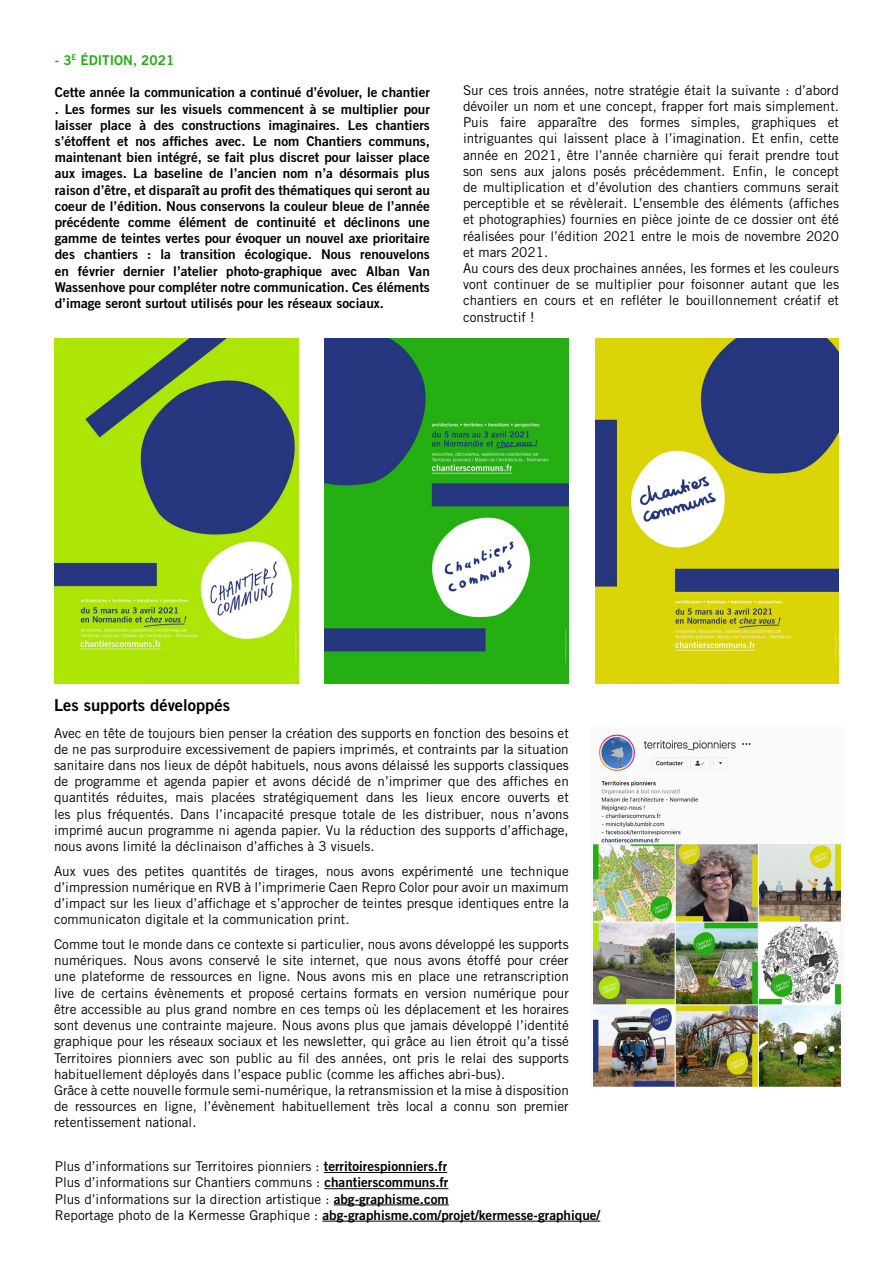
<style>
.page{position:relative;width:893px;height:1263px;background:#fff}
.page>*{position:absolute;margin:0;border:0;box-sizing:border-box;transform-origin:0 0}
.t1{font:16.5px "Trade Gothic Bold Two";color:#000}
.t2{font:13.5px/16.2px "Trade Gothic";color:#000}
.t3{font:13.5px/16.2px "Trade Gothic Bold Two";color:#000;text-align:justify}
.t4{font:13.5px "Trade Gothic Bold Two";color:#25af13}
.s1{font-family:"Trade Gothic Bold Two"}
.s2{font-family:"Trade Gothic"}
</style>
<div class="page">
<img style="left:55px;top:338px;width:244px;height:345px">
<img style="left:325px;top:338px;width:244px;height:345px">
<img style="left:595px;top:338px;width:244px;height:345px">
<div style="left:590px;top:727px;width:254px;height:360px;background:#fafafa"></div>
<img style="left:598px;top:734px;width:153px;height:109px">
<img style="left:594px;top:844px;width:246px;height:243px">
<hr style="left:324px;top:1172px;width:123px;height:1px;background:#000">
<hr style="left:324px;top:1188px;width:124px;height:1px;background:#000">
<hr style="left:334px;top:1204px;width:115px;height:1px;background:#000">
<hr style="left:322px;top:1221px;width:278px;height:1px;background:#000">
<p class="t4" style="left:55px;top:52px;width:121px">- 3<sup>E</sup> ÉDITION, 2021</p>
<p class="t3" style="left:55px;top:84px;width:377px">Cette année la communication a continué d’évoluer, le chantier . Les formes sur les visuels commencent à se multiplier pour laisser place à des constructions imaginaires. Les chantiers s’étoffent et nos affiches avec. Le nom Chantiers communs, maintenant bien intégré, se fait plus discret pour laisser place aux images. La baseline de l’ancien nom n’a désormais plus raison d’être, et disparaît au profit des thématiques qui seront au coeur de l’édition. Nous conservons la couleur bleue de l’année précédente comme élément de continuité et déclinons une gamme de teintes vertes pour évoquer un nouvel axe prioritaire des chantiers : la transition écologique. Nous renouvelons en février dernier l’atelier photo-graphique avec Alban Van Wassenhove pour compléter notre communication. Ces éléments d’image seront surtout utilisés pour les réseaux sociaux.</p>
<p class="t2" style="left:463px;top:82px;width:377px">Sur ces trois années, notre stratégie était la suivante : d’abord dévoiler un nom et une concept, frapper fort mais simplement.<br>Puis faire apparaître des formes simples, graphiques et intriguantes qui laissent place à l’imagination. Et enfin, cette année en 2021, être l’année charnière qui ferait prendre tout son sens aux jalons posés précédemment. Enfin, le concept de multiplication et d’évolution des chantiers communs serait perceptible et se révèlerait. L’ensemble des éléments (affiches et photographies) fournies en pièce jointe de ce dossier ont été réalisées pour l’édition 2021 entre le mois de novembre 2020 et mars 2021.<br>Au cours des deux prochaines années, les formes et les couleurs vont continuer de se multiplier pour foisonner autant que les chantiers en cours et en refléter le bouillonnement créatif et constructif !</p>
<p class="t1" style="left:54px;top:695px;width:177px">Les supports développés</p>
<p class="t2" style="left:54px;top:724px;width:516px;text-align:justify">Avec en tête de toujours bien penser la création des supports en fonction des besoins et de ne pas surproduire excessivement de papiers imprimés, et contraints par la situation sanitaire dans nos lieux de dépôt habituels, nous avons délaissé les supports classiques de programme et agenda papier et avons décidé de n’imprimer que des affiches en quantités réduites, mais placées stratégiquement dans les lieux encore ouverts et les plus fréquentés. Dans l’incapacité presque totale de les distribuer, nous n’avons imprimé aucun programme ni agenda papier. Vu la réduction des supports d’affichage, nous avons limité la déclinaison d’affiches à 3 visuels.</p>
<p class="t2" style="left:54px;top:863px;width:516px;text-align:justify">Aux vues des petites quantités de tirages, nous avons expérimenté une technique d’impression numérique en RVB à l’imprimerie Caen Repro Color pour avoir un maximum d’impact sur les lieux d’affichage et s’approcher de teintes presque identiques entre la communicaton digitale et la communication print.</p>
<p class="t2" style="left:54px;top:936px;width:516px">Comme tout le monde dans ce contexte si particulier, nous avons développé les supports numériques. Nous avons conservé le site internet, que nous avons étoffé pour créer une plateforme de ressources en ligne. Nous avons mis en place une retranscription live de certains évènements et proposé certains formats en version numérique pour être accessible au plus grand nombre en ces temps où les déplacement et les horaires sont devenus une contrainte majeure. Nous avons plus que jamais développé l’identité graphique pour les réseaux sociaux et les newsletter, qui grâce au lien étroit qu’a tissé Territoires pionniers avec son public au fil des années, ont pris le relai des supports habituellement déployés dans l’espace public (comme les affiches abri-bus).<br>Grâce à cette nouvelle formule semi-numérique, la retransmission et la mise à disposition de ressources en ligne, l’évènement habituellement très local a connu son premier retentissement national.</p>
<p class="t2" style="left:55px;top:1158px;width:396px">Plus d’informations sur Territoires pionniers : <span class="s1">territoirespionniers.fr<br></span>Plus d’informations sur Chantiers communs : <span class="s1">chantierscommuns.fr<br></span>Plus d’informations sur la direction artistique : <span class="s1">abg-graphisme.com</span></p>
<p class="t3" style="left:55px;top:1206px;width:547px"><span class="s2">Reportage photo de la Kermesse Graphique :</span> abg-graphisme.com/projet/kermesse-graphique/</p>
</div>
